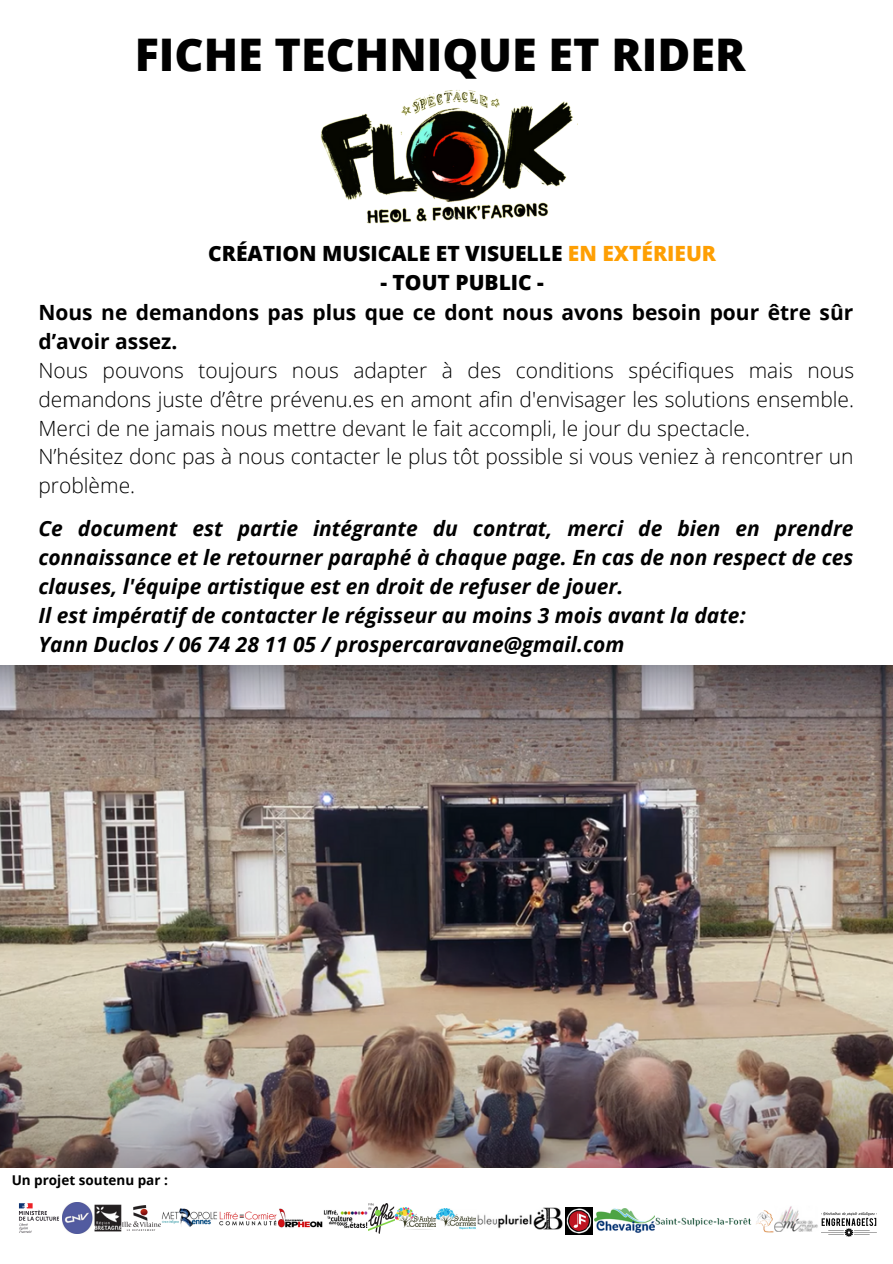
<style>
.page{position:relative;width:893px;height:1264px;background:#fff}
.page>*{position:absolute;margin:0;border:0;box-sizing:border-box;transform-origin:0 0}
.t1{font:800 45px "Open Sans";color:#000}
.t2{font:italic 700 21px/28.8px "Open Sans";color:#000}
.t3{font:300 21px/28.8px "Open Sans";color:#000}
.t4{font:700 21px/28.8px "Open Sans";color:#000}
.t5{font:800 21px "Open Sans";color:#000}
.t6{font:700 13.5px "Open Sans";color:#000}
.s1{color:#fe9f03}
</style>
<div class="page">
<img style="left:0;top:665px;width:892px;height:502px">
<img style="left:161px;top:1208px;width:56px;height:19px">
<img style="left:821px;top:1212px;width:56px;height:25px">
<img style="left:19px;top:1203px;width:40px;height:30px">
<img style="left:62px;top:1202px;width:31px;height:30px">
<img style="left:94px;top:1204px;width:66px;height:27px">
<img style="left:219px;top:1211px;width:58px;height:15px">
<img style="left:369px;top:1203px;width:25px;height:30px">
<img style="left:396px;top:1207px;width:80px;height:22px">
<img style="left:477px;top:1214px;width:55px;height:14px">
<img style="left:533px;top:1207px;width:30px;height:22px">
<img style="left:594px;top:1208px;width:60px;height:23px">
<img style="left:324px;top:1210px;width:43px;height:18px">
<img style="left:278px;top:1208px;width:44px;height:20px">
<img style="left:566px;top:1207px;width:27px;height:27px">
<img style="left:655px;top:1210px;width:118px;height:23px">
<img style="left:774px;top:1206px;width:44px;height:25px">
<img style="left:320px;top:90px;width:253px;height:134px">
<h1 class="t1" style="left:135px;top:22px;width:612px">FICHE TECHNIQUE ET RIDER</h1>
<p class="t5" style="left:208px;top:238px;width:509px">CRÉATION MUSICALE ET VISUELLE <span class="s1">EN EXTÉRIEUR</span></p>
<p class="t5" style="left:380px;top:268px;width:165px">- TOUT PUBLIC -</p>
<p class="t4" style="left:38px;top:297px;width:816px">Nous ne demandons pas plus que ce dont nous avons besoin pour être sûr d’avoir assez.</p>
<p class="t3" style="left:38px;top:355px;width:817px">Nous pouvons toujours nous adapter à des conditions spécifiques mais nous demandons juste d’être prévenu.es en amont afin d'envisager les solutions ensemble.<br>Merci de ne jamais nous mettre devant le fait accompli, le jour du spectacle.<br>N’hésitez donc pas à nous contacter le plus tôt possible si vous veniez à rencontrer un problème.</p>
<p class="t2" style="left:38px;top:513px;width:816px">Ce document est partie intégrante du contrat, merci de bien en prendre connaissance et le retourner paraphé à chaque page. En cas de non respect de ces clauses, l'équipe artistique est en droit de refuser de jouer.<br>Il est impératif de contacter le régisseur au moins 3 mois avant la date:<br>Yann Duclos / 06 74 28 11 05 / prospercaravane@gmail.com</p>
<p class="t6" style="left:12px;top:1170px;width:158px">Un projet soutenu par :</p>
</div>
